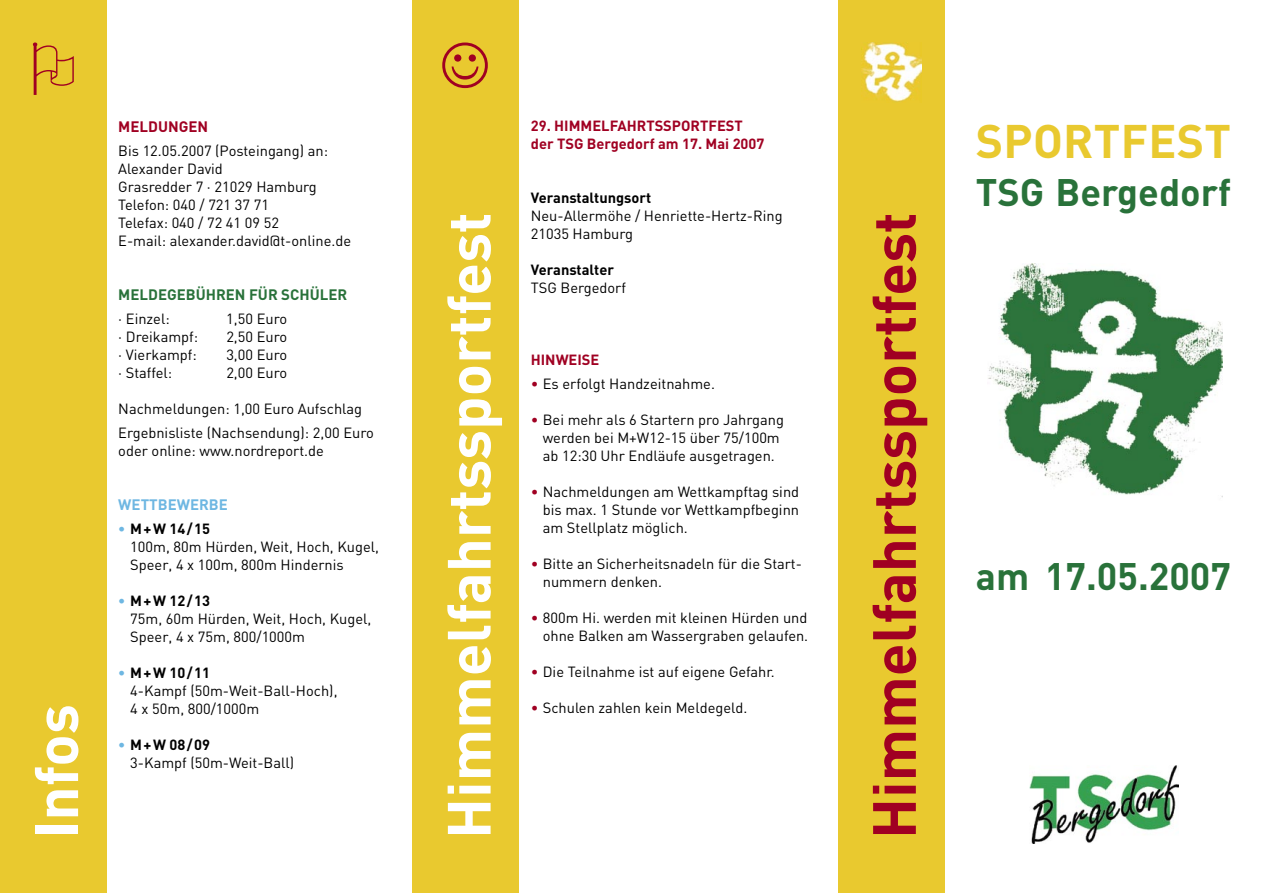
<style>
.page{position:relative;width:1263px;height:893px;background:#fff}
.page>*{position:absolute;margin:0;border:0;box-sizing:border-box;transform-origin:0 0}
.t1{font:700 60px "DIN";color:#fff}
.t2{font:700 60px "DIN";color:#a00022}
.t3{font:700 46.5px "DIN";letter-spacing:.005em;color:#e9c92f}
.t4{font:700 37.8px "DIN";color:#29723a}
.t5{font:700 15px "DIN";color:#29723a}
.t6{font:700 15px "DIN";color:#6eb7e2}
.t7{font:700 15px "DIN";color:#a00022}
.t8{font:14.7px/18px "DIN";color:#000}
.t9{font:700 14.7px "DIN";color:#000}
.t10{font:700 14.7px "DIN";color:#a00022}
.s1{color:#6eb7e2}
.s2{color:#a00022}
</style>
<div class="page">
<div style="left:838px;top:0;width:107px;height:893px;background:#e9c92f"></div>
<div style="left:412px;top:0;width:107px;height:893px;background:#e9c92f"></div>
<div style="left:0;top:0;width:106px;height:893px;background:#e9c92f"></div>
<svg style="left:442px;top:43px;width:46px;height:45px"></svg>
<svg style="left:33px;top:43px;width:41px;height:52px"></svg>
<img style="left:1030px;top:766px;width:149px;height:77px">
<img style="left:861px;top:43px;width:60px;height:59px">
<img style="left:988px;top:264px;width:234px;height:233px">
<p class="t1" style="left:17px;top:839px;width:136px;rotate:-90deg">Infos</p>
<p class="t7" style="left:118px;top:116px;width:91px">MELDUNGEN</p>
<p class="t8" style="left:118px;top:141px;width:211px">Bis 12.05.2007 (Posteingang) an:</p>
<p class="t8" style="left:118px;top:159px;width:106px">Alexander David</p>
<p class="t8" style="left:118px;top:177px;width:200px">Grasredder 7 · 21029 Hamburg</p>
<p class="t8" style="left:118px;top:195px;width:152px">Telefon: 040 / 721 37 71</p>
<p class="t8" style="left:118px;top:213px;width:162px">Telefax: 040 / 72 41 09 52</p>
<p class="t8" style="left:118px;top:231px;width:234px">E-mail: alexander.david@t-online.de</p>
<p class="t5" style="left:118px;top:284px;width:230px">MELDEGEBÜHREN FÜR SCHÜLER</p>
<p class="t8" style="left:118px;top:309px;width:53px">· Einzel:</p>
<p class="t8" style="left:226px;top:309px;width:62px">1,50 Euro</p>
<p class="t8" style="left:118px;top:327px;width:81px">· Dreikampf:</p>
<p class="t8" style="left:226px;top:327px;width:62px">2,50 Euro</p>
<p class="t8" style="left:118px;top:345px;width:80px">· Vierkampf:</p>
<p class="t8" style="left:226px;top:345px;width:62px">3,00 Euro</p>
<p class="t8" style="left:118px;top:363px;width:55px">· Staffel:</p>
<p class="t8" style="left:226px;top:363px;width:62px">2,00 Euro</p>
<p class="t8" style="left:118px;top:399px;width:245px">Nachmeldungen: 1,00 Euro Aufschlag</p>
<p class="t8" style="left:118px;top:423px;width:257px">Ergebnisliste (Nachsendung): 2,00 Euro</p>
<p class="t8" style="left:118px;top:441px;width:207px">oder online: www.nordreport.de</p>
<p class="t6" style="left:118px;top:494px;width:111px">WETTBEWERBE</p>
<p class="t9" style="left:118px;top:519px;width:93px"><span class="s1">•</span> M+W 14/15</p>
<p class="t8" style="left:130px;top:537px;width:250px">100m, 80m Hürden, Weit, Hoch, Kugel,<br>Speer, 4 x 100m, 800m Hindernis</p>
<p class="t9" style="left:118px;top:591px;width:93px"><span class="s1">•</span> M+W 12/13</p>
<p class="t8" style="left:130px;top:609px;width:243px">75m, 60m Hürden, Weit, Hoch, Kugel,</p>
<p class="t8" style="left:130px;top:627px;width:176px">Speer, 4 x 75m, 800/1000m</p>
<p class="t9" style="left:118px;top:663px;width:93px"><span class="s1">•</span> M+W 10/11</p>
<p class="t8" style="left:130px;top:681px;width:209px">4-Kampf (50m-Weit-Ball-Hoch),</p>
<p class="t8" style="left:130px;top:699px;width:131px">4 x 50m, 800/1000m</p>
<p class="t9" style="left:118px;top:735px;width:93px"><span class="s1">•</span> M+W 08/09</p>
<p class="t8" style="left:130px;top:753px;width:165px">3-Kampf (50m-Weit-Ball)</p>
<p class="t10" style="left:531px;top:116px;width:214px">29. HIMMELFAHRTSSPORTFEST</p>
<p class="t10" style="left:531px;top:134px;width:235px">der TSG Bergedorf am 17. Mai 2007</p>
<p class="t9" style="left:531px;top:188px;width:122px">Veranstaltungsort</p>
<p class="t8" style="left:531px;top:207px;width:253px">Neu-Allermöhe / Henriette-Hertz-Ring</p>
<p class="t8" style="left:531px;top:225px;width:104px">21035 Hamburg</p>
<p class="t9" style="left:531px;top:260px;width:85px">Veranstalter</p>
<p class="t8" style="left:531px;top:279px;width:97px">TSG Bergedorf</p>
<p class="t1" style="left:430px;top:839px;width:628px;rotate:-90deg">Himmelfahrtssportfest</p>
<p class="t2" style="left:855px;top:839px;width:628px;rotate:-90deg">Himmelfahrtssportfest</p>
<p class="t10" style="left:531px;top:350px;width:70px">HINWEISE</p>
<p class="t8" style="left:531px;top:375px;width:186px"><span class="s2">•</span> Es erfolgt Handzeitnahme.</p>
<p class="t8" style="left:531px;top:411px;width:255px;text-align:center"><span class="s2">•</span> Bei mehr als 6 Startern pro Jahrgang werden bei M+W12-15 über 75/100m</p>
<p class="t8" style="left:543px;top:447px;width:234px">ab 12:30 Uhr Endläufe ausgetragen.</p>
<p class="t8" style="left:531px;top:483px;width:270px"><span class="s2">•</span> Nachmeldungen am Wettkampftag sind</p>
<p class="t8" style="left:543px;top:501px;width:258px">bis max. 1 Stunde vor Wettkampfbeginn</p>
<p class="t8" style="left:543px;top:519px;width:147px">am Stellplatz möglich.</p>
<p class="t8" style="left:543px;top:555px;width:261px;text-indent:-12px"><span class="s2">•</span> Bitte an Sicherheitsnadeln für die Start&shy;nummern denken.</p>
<p class="t8" style="left:531px;top:609px;width:279px;text-align:right"><span class="s2">•</span> 800m Hi. werden mit kleinen Hürden und ohne Balken am Wassergraben gelaufen.</p>
<p class="t8" style="left:531px;top:663px;width:246px"><span class="s2">•</span> Die Teilnahme ist auf eigene Gefahr.</p>
<p class="t8" style="left:531px;top:699px;width:218px"><span class="s2">•</span> Schulen zahlen kein Meldegeld.</p>
<p class="t3" style="left:976px;top:111px;width:257px">SPORTFEST</p>
<p class="t4" style="left:976px;top:167px;width:257px">TSG Bergedorf</p>
<p class="t4" style="left:976px;top:551px;width:257px">am 17.05.2007</p>
</div>
